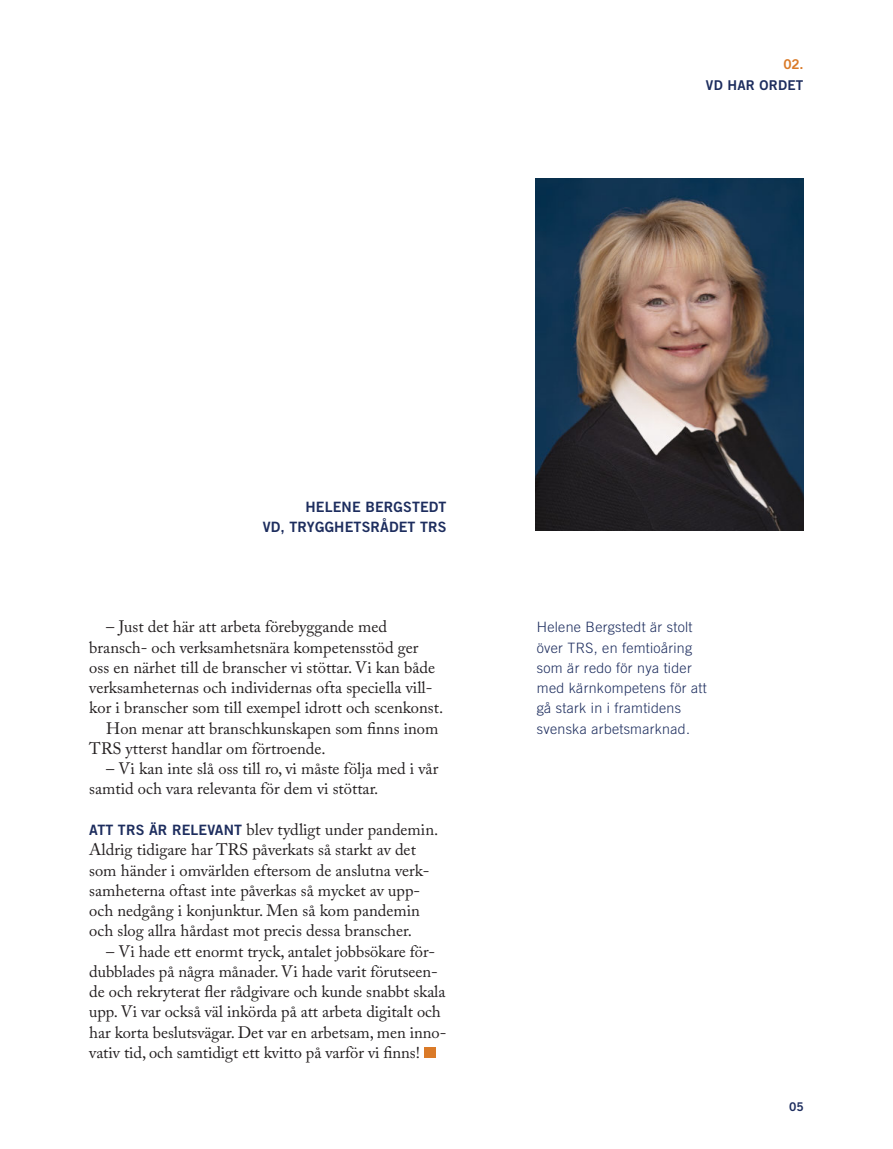
<style>
.page{position:relative;width:893px;height:1149px;background:#fff}
.page>*{position:absolute;margin:0;border:0;box-sizing:border-box;transform-origin:0 0}
.Brödtext{font:16.5px/20.2px "Adobe Caslon Pro";color:#231f20}
.Bildtext_blå{font:300 14.25px/20.2px "Trade Gothic";letter-spacing:.02em;color:#1d2d5e}
.t1{font:14.25px "Trade Gothic Bold Two";letter-spacing:.01em;color:#1d2d5e}
.t2{font:13.5px "Trade Gothic Bold Two";letter-spacing:.02em;color:#1d2d5e}
.t3{font:13.5px "Trade Gothic Bold Two";color:#da7a28}
.t4{font:12px "Trade Gothic Bold Two";color:#1d2d5e}
.s1{font-family:"Trade Gothic Bold Two";font-size:14.25px;color:#1d2d5e}
</style>
<div class="page">
<img style="left:536px;top:179px;width:268px;height:351px">
<div style="left:424px;top:1046px;width:12px;height:11px;background:#da7a28"></div>
<p class="t3" style="left:783px;top:56px;width:22px">02.</p>
<p class="t2" style="left:706px;top:77px;width:99px">VD HAR ORDET</p>
<p class="t1" style="left:305px;top:497px;width:143px">HELENE BERGSTEDT</p>
<p class="t1" style="left:263px;top:518px;width:185px">VD, TRYGGHETSRÅDET TRS</p>
<p class="Brödtext" style="left:89px;top:616px;width:355px;text-indent:17px">– Just det här att arbeta förebyggande med bransch- och verksamhetsnära kompetensstöd ger<br>oss en närhet till de branscher vi stöttar. Vi kan både verksamheternas och individernas ofta speciella vill&shy;kor i branscher som till exempel idrott och scenkonst.</p>
<p class="Brödtext" style="left:89px;top:717px;width:351px;text-indent:17px">Hon menar att branschkunskapen som finns inom<br>TRS ytterst handlar om förtroende.</p>
<p class="Brödtext" style="left:89px;top:758px;width:351px;text-indent:17px">– Vi kan inte slå oss till ro, vi måste följa med i vår samtid och vara relevanta för dem vi stöttar.</p>
<p class="Brödtext" style="left:89px;top:818px;width:350px"><span class="s1">ATT TRS ÄR RELEVANT</span> blev tydligt under pandemin.<br>Aldrig tidigare har TRS påverkats så starkt av det som händer i omvärlden eftersom de anslutna verk&shy;samheterna oftast inte påverkas så mycket av upp&shy;och nedgång i konjunktur. Men så kom pandemin och slog allra hårdast mot precis dessa branscher.</p>
<p class="Brödtext" style="left:89px;top:940px;width:359px;text-indent:17px">– Vi hade ett enormt tryck, antalet jobbsökare för&shy;dubblades på några månader. Vi hade varit förutseen&shy;de och rekryterat fler rådgivare och kunde snabbt skala upp. Vi var också väl inkörda på att arbeta digitalt och har korta beslutsvägar. Det var en arbetsam, men inno&shy;vativ tid, och samtidigt ett kvitto på varför vi finns!</p>
<p class="Bildtext_blå" style="left:537px;top:616px;width:171px">Helene Bergstedt är stolt över TRS, en femtioåring som är redo för nya tider med kärnkompetens för att gå stark in i framtidens svenska arbetsmarknad.</p>
<p class="t4" style="left:789px;top:1099px;width:16px">05</p>
</div>
